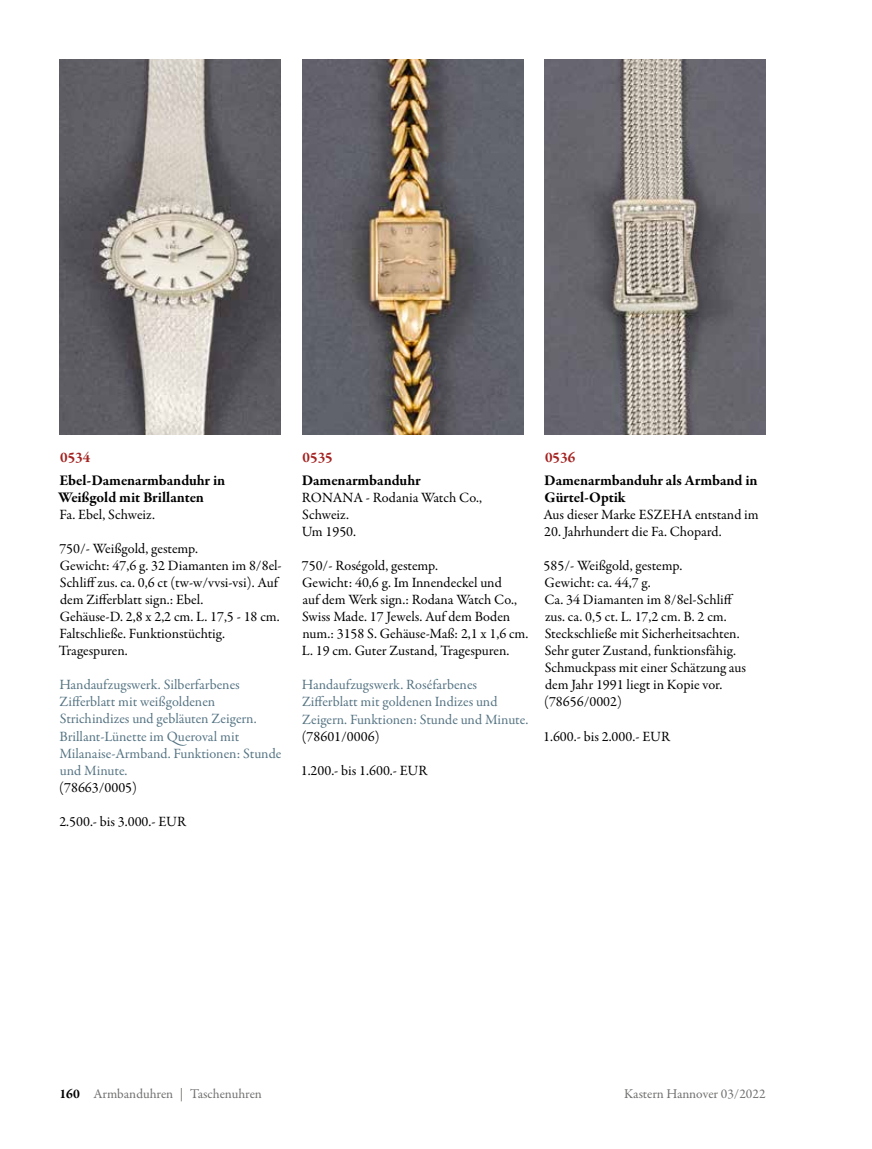
<style>
.page{position:relative;width:872px;height:1149px;background:#fff}
.page>*{position:absolute;margin:0;border:0;box-sizing:border-box;transform-origin:0 0}
.t1{font:700 15px/17px "Garamond Premr Pro";letter-spacing:-.005em;color:#000}
.t2{font:700 15px "Garamond Premr Pro";color:#a42220}
.t3{font:14.25px/17px "Garamond Premr Pro";color:#000}
.t4{font:14.25px/17px "Garamond Premr Pro";color:#557483}
.t5{font:13.5px "Garamond Premr Pro";letter-spacing:-.005em;color:#6f6f6e}
.s1{font-weight:700;color:#000}
</style>
<div class="page">
<img style="left:302px;top:60px;width:221px;height:374px">
<img style="left:544px;top:60px;width:221px;height:374px">
<img style="left:60px;top:60px;width:221px;height:374px">
<p class="t2" style="left:60px;top:448px;width:32px">0534</p>
<p class="t1" style="left:58px;top:472px;width:168px">Ebel-Damenarmbanduhr in<br>Weißgold mit Brillanten</p>
<p class="t3" style="left:59px;top:506px;width:97px">Fa. Ebel, Schweiz.</p>
<p class="t3" style="left:59px;top:540px;width:224px">750/- Weißgold, gestemp.<br>Gewicht: 47,6 g. 32 Diamanten im 8/8el-<br>Schliff zus. ca. 0,6 ct (tw-w/vvsi-vsi). Auf dem Zifferblatt sign.: Ebel.<br>Gehäuse-D. 2,8 x 2,2 cm. L. 17,5 - 18 cm.<br>Faltschließe. Funktionstüchtig.<br>Tragespuren.</p>
<p class="t4" style="left:59px;top:676px;width:223px">Handaufzugswerk. Silberfarbenes<br>Zifferblatt mit weißgoldenen<br>Strichindizes und gebläuten Zeigern.<br>Brillant-Lünette im Queroval mit<br>Milanaise-Armband. Funktionen: Stunde und Minute.</p>
<p class="t3" style="left:59px;top:778px;width:79px">(78663/0005)</p>
<p class="t3" style="left:59px;top:812px;width:128px">2.500.- bis 3.000.- EUR</p>
<p class="t2" style="left:302px;top:448px;width:32px">0535</p>
<p class="t1" style="left:302px;top:472px;width:120px">Damenarmbanduhr</p>
<p class="t3" style="left:302px;top:489px;width:182px">RONANA - Rodania Watch Co.,<br>Schweiz.<br>Um 1950.</p>
<p class="t3" style="left:302px;top:557px;width:228px">750/- Roségold, gestemp.<br>Gewicht: 40,6 g. Im Innendeckel und<br>auf dem Werk sign.: Rodana Watch Co., Swiss Made. 17 Jewels. Auf dem Boden num.: 3158 S. Gehäuse-Maß: 2,1 x 1,6 cm.<br>L. 19 cm. Guter Zustand, Tragespuren.</p>
<p class="t4" style="left:302px;top:676px;width:228px">Handaufzugswerk. Roséfarbenes<br>Zifferblatt mit goldenen Indizes und<br>Zeigern. Funktionen: Stunde und Minute.</p>
<p class="t3" style="left:302px;top:727px;width:79px">(78601/0006)</p>
<p class="t3" style="left:301px;top:761px;width:128px">1.200.- bis 1.600.- EUR</p>
<p class="t2" style="left:545px;top:448px;width:32px">0536</p>
<p class="t1" style="left:544px;top:472px;width:215px">Damenarmbanduhr als Armband in<br>Gürtel-Optik</p>
<p class="t3" style="left:543px;top:506px;width:217px">Aus dieser Marke ESZEHA entstand im</p>
<p class="t3" style="left:544px;top:523px;width:179px">20. Jahrhundert die Fa. Chopard.</p>
<p class="t3" style="left:543px;top:557px;width:204px">585/- Weißgold, gestemp.<br>Gewicht: ca. 44,7 g.<br>Ca. 34 Diamanten im 8/8el-Schliff zus. ca. 0,5 ct. L. 17,2 cm. B. 2 cm.<br>Steckschließe mit Sicherheitsachten.<br>Sehr guter Zustand, funktionsfähig.<br>Schmuckpass mit einer Schätzung aus dem Jahr 1991 liegt in Kopie vor. (78656/0002)</p>
<p class="t3" style="left:543px;top:727px;width:128px">1.600.- bis 2.000.- EUR</p>
<p class="t5" style="left:60px;top:1085px;width:204px"><span class="s1">160</span> Armbanduhren | Taschenuhren</p>
<p class="t5" style="left:624px;top:1085px;width:143px">Kastern Hannover 03/2022</p>
</div>
